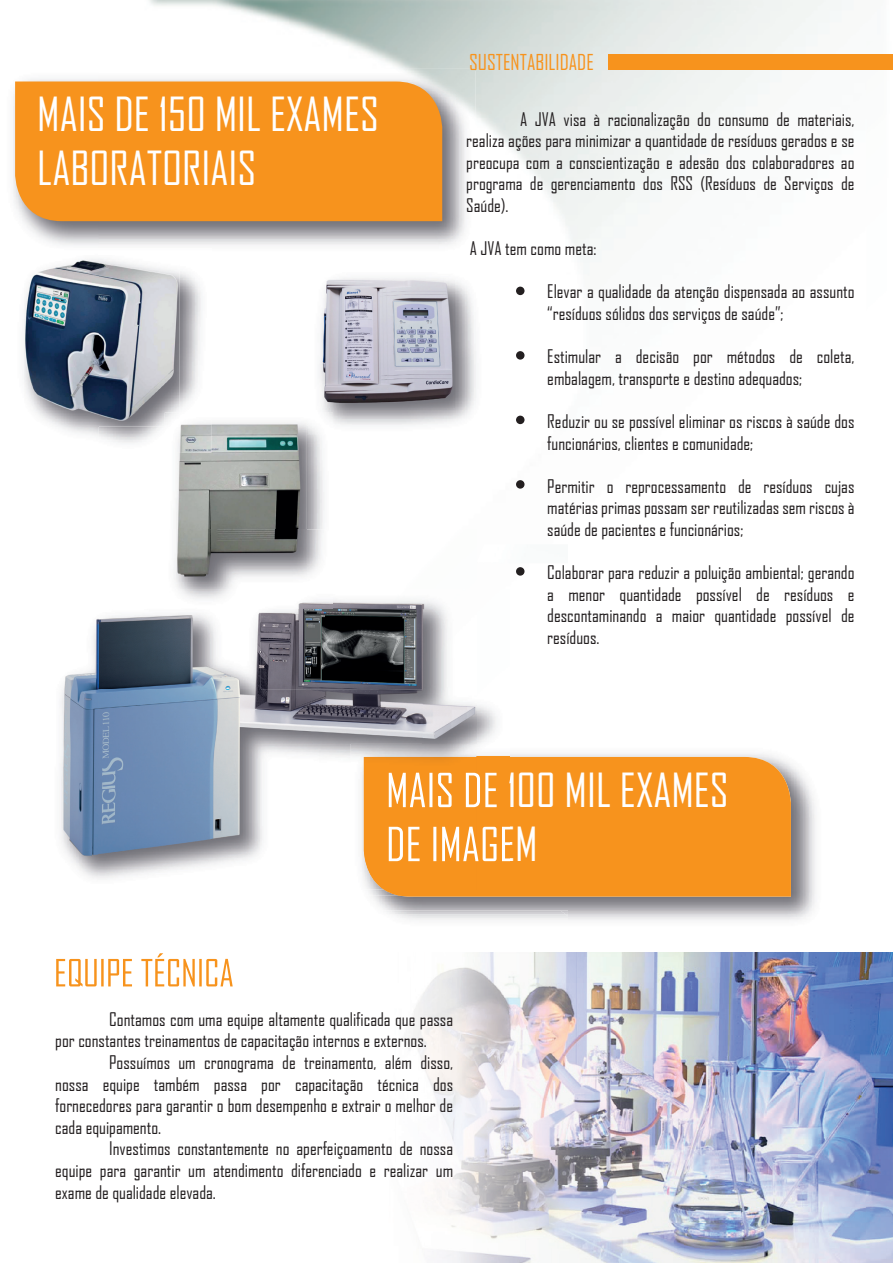
<style>
.page{position:relative;width:893px;height:1263px;background:#fff}
.page>*{position:absolute;margin:0;border:0;box-sizing:border-box;transform-origin:0 0}
.t1{font:45px/54px "Agency FB";color:#fff}
.t2{font:21px "Agency FB";color:#f7931d}
.t3{font:18px/21.6px "Agency FB";color:#231f20;text-align:justify}
</style>
<div class="page">
<img style="left:101px;top:0;width:741px;height:987px">
<img style="left:470px;top:54px;width:123px;height:16px">
<img style="left:442px;top:1222px;width:451px;height:41px">
<img style="left:342px;top:952px;width:525px;height:270px">
<img style="left:101px;top:915px;width:250px;height:5px">
<img style="left:476px;top:544px;width:92px;height:19px">
<img style="left:266px;top:895px;width:85px;height:20px">
<img style="left:351px;top:744px;width:474px;height:186px">
<img style="left:366px;top:910px;width:194px;height:5px">
<svg style="left:560px;top:910px;width:8px;height:6px"></svg>
<div style="left:364px;top:757px;width:427px;height:140px;background:#f7931d"></div>
<img style="left:13px;top:69px;width:462px;height:186px">
<div style="left:15px;top:81px;width:427px;height:140px;background:#f7931d"></div>
<svg style="left:56px;top:953px;width:177px;height:33px"></svg>
<div style="left:608px;top:54px;width:285px;height:16px;background:#f7931d"></div>
<div style="left:516px;top:287px;width:8px;height:8px;background:#231f20;border-radius:50%"></div>
<div style="left:516px;top:351px;width:8px;height:9px;background:#231f20;border-radius:50%"></div>
<div style="left:516px;top:416px;width:8px;height:8px;background:#231f20;border-radius:50%"></div>
<div style="left:516px;top:480px;width:8px;height:9px;background:#231f20;border-radius:50%"></div>
<div style="left:516px;top:567px;width:8px;height:9px;background:#231f20;border-radius:50%"></div>
<img style="left:867px;top:952px;width:26px;height:270px">
<div style="left:476px;top:807px;width:34px;height:82px;background:#f7931d"></div>
<img style="left:476px;top:589px;width:34px;height:218px">
<img style="left:476px;top:827px;width:34px;height:34px">
<img style="left:101px;top:889px;width:250px;height:6px">
<img style="left:101px;top:529px;width:64px;height:60px">
<img style="left:362px;top:889px;width:22px;height:6px">
<svg style="left:351px;top:889px;width:11px;height:6px"></svg>
<img style="left:384px;top:889px;width:92px;height:6px">
<img style="left:333px;top:529px;width:143px;height:60px">
<img style="left:61px;top:618px;width:38px;height:261px">
<img style="left:99px;top:589px;width:323px;height:200px">
<img style="left:422px;top:589px;width:54px;height:155px">
<img style="left:99px;top:789px;width:167px;height:100px">
<img style="left:266px;top:764px;width:85px;height:125px">
<img style="left:351px;top:744px;width:125px;height:145px">
<img style="left:364px;top:757px;width:112px;height:132px">
<img style="left:389px;top:773px;width:87px;height:34px">
<img style="left:389px;top:827px;width:87px;height:34px">
<img style="left:165px;top:412px;width:168px;height:197px">
<img style="left:172px;top:420px;width:135px;height:161px">
<img style="left:57px;top:255px;width:154px;height:198px">
<img style="left:99px;top:249px;width:112px;height:6px">
<svg style="left:13px;top:249px;width:11px;height:6px"></svg>
<img style="left:165px;top:412px;width:46px;height:41px">
<img style="left:172px;top:420px;width:39px;height:33px">
<img style="left:24px;top:256px;width:156px;height:170px">
<img style="left:165px;top:412px;width:15px;height:14px">
<svg style="left:172px;top:420px;width:8px;height:6px"></svg>
<img style="left:309px;top:268px;width:178px;height:167px">
<img style="left:309px;top:412px;width:24px;height:23px">
<img style="left:319px;top:273px;width:135px;height:135px">
<h1 class="t1" style="left:37px;top:87px;width:343px">MAIS DE 150 MIL EXAMES<br>LABORATORIAIS</h1>
<p class="t2" style="left:469px;top:49px;width:126px">SUSTENTABILIDADE</p>
<p class="t3" style="left:466px;top:108px;width:390px;text-indent:54px">A JVA visa à racionalização do consumo de materiais, realiza ações para minimizar a quantidade de resíduos gerados e se preocupa com a conscientização e adesão dos colaboradores ao programa de gerenciamento dos RSS (Resíduos de Serviços de Saúde).</p>
<p class="t3" style="left:470px;top:237px;width:128px">A JVA tem como meta:</p>
<p class="t3" style="left:547px;top:281px;width:309px">Elevar a qualidade da atenção dispensada ao assunto “resíduos sólidos dos serviços de saúde”;</p>
<p class="t3" style="left:547px;top:345px;width:309px">Estimular a decisão por métodos de coleta, embalagem, transporte e destino adequados;</p>
<p class="t3" style="left:547px;top:410px;width:309px">Reduzir ou se possível eliminar os riscos à saúde dos funcionários, clientes e comunidade;</p>
<p class="t3" style="left:547px;top:475px;width:309px">Permitir o reprocessamento de resíduos cujas matérias primas possam ser reutilizadas sem riscos à saúde de pacientes e funcionários;</p>
<p class="t3" style="left:547px;top:561px;width:309px">Colaborar para reduzir a poluição ambiental; gerando a menor quantidade possível de resíduos e descontaminando a maior quantidade possível de resíduos.</p>
<h1 class="t1" style="left:386px;top:762px;width:344px">MAIS DE 100 MIL EXAMES</h1>
<p class="t3" style="left:55px;top:1008px;width:399px;text-indent:54px">Contamos com uma equipe altamente qualificada que passa por constantes treinamentos de capacitação internos e externos.</p>
<p class="t3" style="left:55px;top:1051px;width:399px;text-indent:54px">Possuímos um cronograma de treinamento, além disso, nossa equipe também passa por capacitação técnica dos fornecedores para garantir o bom desempenho e extrair o melhor de cada equipamento.</p>
<p class="t3" style="left:55px;top:1137px;width:399px;text-indent:54px">Investimos constantemente no aperfeiçoamento de nossa equipe para garantir um atendimento diferenciado e realizar um exame de qualidade elevada.</p>
</div>
